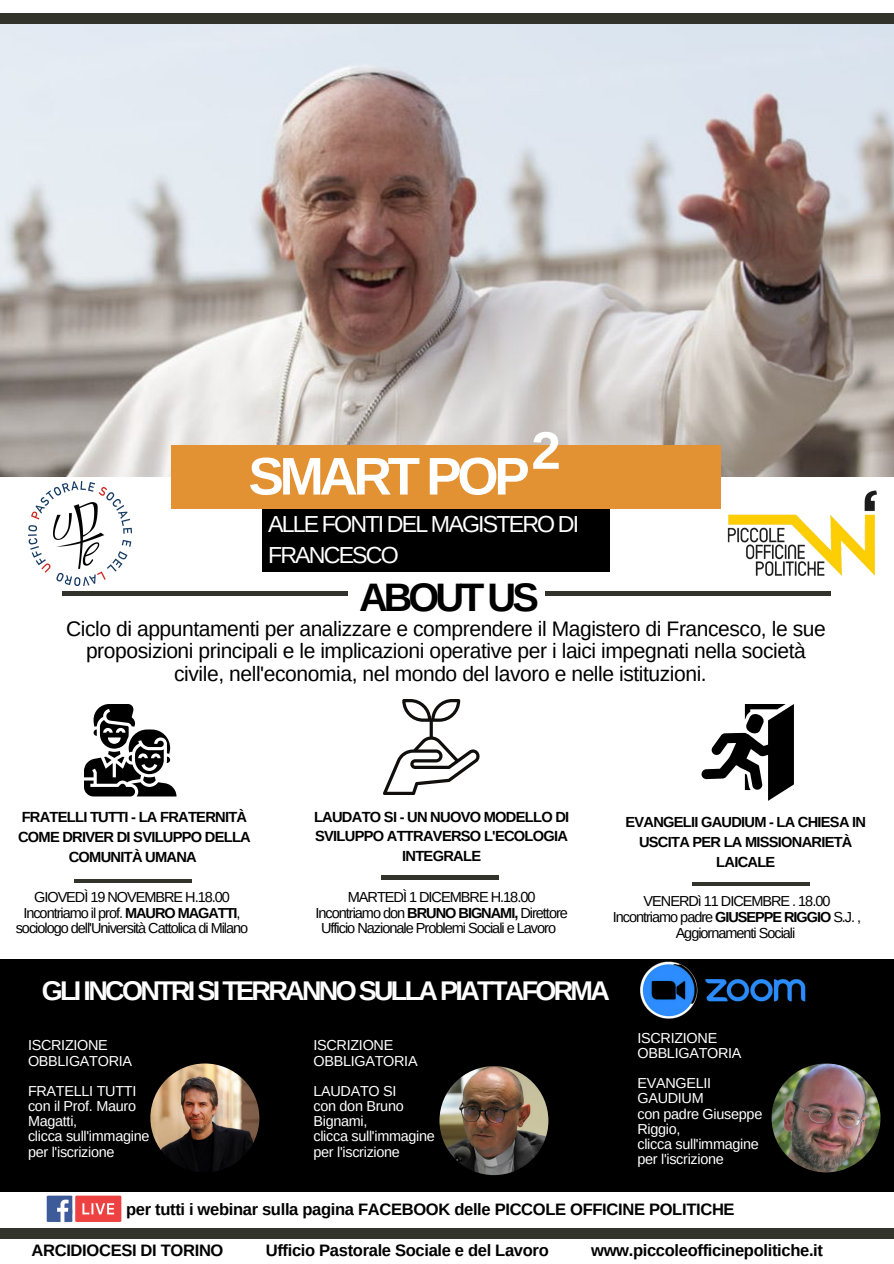
<style>
.page{position:relative;width:894px;height:1264px;background:#fff}
.page>*{position:absolute;margin:0;border:0;box-sizing:border-box;transform-origin:0 0}
.t1{font:700 52.95px "Arimo";letter-spacing:-.08em;color:#fff}
.t2{font:700 39.75px "Arimo";letter-spacing:-.1em;color:#000}
.t3{font:700 27px "Arimo";letter-spacing:-.1em;color:#fff}
.t4{font:23.25px/31.5px "Arimo";letter-spacing:-.08em;color:#fff}
.t5{font:21px/22.5px "Arimo";letter-spacing:-.02em;color:#000;text-align:center}
.t6{font:700 16.5px "Arimo";letter-spacing:-.02em;color:#000}
.t7{font:700 14.7px/20px "Arimo";letter-spacing:-.05em;color:#000;text-align:center}
.t8{font:14.55px/15.8px "Arimo";letter-spacing:-.07em;color:#000;text-align:center}
.t9{font:700 14.55px/19.8px "Arimo";letter-spacing:-.05em;color:#000;text-align:center}
.t10{font:14.4px/15.1px "Arimo";letter-spacing:-.02em;color:#fff}
.s1{font-weight:700}
</style>
<div class="page">
<img style="left:0;top:24px;width:893px;height:452px">
<div style="left:263px;top:501px;width:346px;height:70px;background:#000"></div>
<div style="left:171px;top:445px;width:550px;height:63px;background:#e39233"></div>
<div style="left:0;top:959px;width:893px;height:232px;background:#000"></div>
<hr style="left:62px;top:592px;width:285px;height:3px;background:#32332a">
<hr style="left:545px;top:592px;width:285px;height:3px;background:#32332a">
<div style="left:0;top:1228px;width:893px;height:10px;background:#32332a"></div>
<div style="left:0;top:14px;width:893px;height:10px;background:#32332a"></div>
<img style="left:640px;top:961px;width:166px;height:58px">
<img style="left:28px;top:481px;width:104px;height:104px">
<img style="left:713px;top:490px;width:164px;height:102px">
<hr style="left:74px;top:879px;width:117px;height:3px;background:#32332a">
<hr style="left:381px;top:875px;width:117px;height:4px;background:#32332a">
<hr style="left:692px;top:882px;width:117px;height:3px;background:#32332a">
<img style="left:150px;top:1063px;width:109px;height:109px;border-radius:50%">
<img style="left:439px;top:1066px;width:109px;height:109px;border-radius:50%">
<img style="left:771px;top:1063px;width:109px;height:109px;border-radius:50%">
<svg style="left:84px;top:704px;width:92px;height:92px"></svg>
<svg style="left:383px;top:699px;width:96px;height:95px"></svg>
<svg style="left:701px;top:704px;width:92px;height:96px"></svg>
<img style="left:42px;top:1191px;width:84px;height:31px">
<h1 class="t1" style="left:531px;top:421px;width:31px">2</h1>
<h1 class="t1" style="left:248px;top:446px;width:282px">SMART POP</h1>
<h3 class="t4" style="left:268px;top:508px;width:312px">ALLE FONTI DEL MAGISTERO DI<br>FRANCESCO</h3>
<h2 class="t2" style="left:359px;top:575px;width:181px">ABOUT US</h2>
<p class="t5" style="left:66px;top:617px;width:761px">Ciclo di appuntamenti per analizzare e comprendere il Magistero di Francesco, le sue proposizioni principali e le implicazioni operative per i laici impegnati nella società civile, nell'economia, nel mondo del lavoro e nelle istituzioni.</p>
<p class="t7" style="left:18px;top:807px;width:234px">FRATELLI TUTTI - LA FRATERNITÀ<br>COME DRIVER DI SVILUPPO DELLA<br>COMUNITÀ UMANA</p>
<p class="t9" style="left:625px;top:812px;width:242px">EVANGELII GAUDIUM - LA CHIESA IN<br>USCITA PER LA MISSIONARIETÀ<br>LAICALE</p>
<p class="t7" style="left:314px;top:806px;width:257px">LAUDATO SI - UN NUOVO MODELLO DI<br>SVILUPPO ATTRAVERSO L'ECOLOGIA<br>INTEGRALE</p>
<p class="t8" style="left:315px;top:888px;width:254px">MARTEDÌ 1 DICEMBRE H.18.00<br>Incontriamo don <span class="s1">BRUNO BIGNAMI,</span> Direttore<br>Ufficio Nazionale Problemi Sociali e Lavoro</p>
<p class="t8" style="left:612px;top:893px;width:250px">VENERDì 11 DICEMBRE . 18.00<br>Incontriamo padre <span class="s1">GIUSEPPE RIGGIO</span> S.J. ,<br>Aggiornamenti Sociali</p>
<p class="t8" style="left:16px;top:889px;width:234px">GIOVEDÌ 19 NOVEMBRE H.18.00<br>Incontriamo il prof. <span class="s1">MAURO MAGATTI</span>, sociologo dell'Università Cattolica di Milano</p>
<h3 class="t3" style="left:42px;top:975px;width:569px">GLI INCONTRI SI TERRANNO SULLA PIATTAFORMA</h3>
<p class="t10" style="left:28px;top:1037px;width:106px">ISCRIZIONE<br>OBBLIGATORIA</p>
<p class="t10" style="left:28px;top:1083px;width:123px">FRATELLI TUTTI con il Prof. Mauro<br>Magatti,<br>clicca sull'immagine per l'iscrizione</p>
<p class="t10" style="left:313px;top:1037px;width:106px">ISCRIZIONE<br>OBBLIGATORIA</p>
<p class="t10" style="left:313px;top:1083px;width:123px">LAUDATO SI<br>con don Bruno<br>Bignami,<br>clicca sull'immagine per l'iscrizione</p>
<p class="t10" style="left:637px;top:1030px;width:106px">ISCRIZIONE<br>OBBLIGATORIA</p>
<p class="t10" style="left:637px;top:1075px;width:126px">EVANGELII<br>GAUDIUM<br>con padre Giuseppe<br>Riggio,<br>clicca sull'immagine per l'iscrizione</p>
<p class="t6" style="left:126px;top:1200px;width:609px">per tutti i webinar sulla pagina FACEBOOK delle PICCOLE OFFICINE POLITICHE</p>
<p class="t6" style="left:31px;top:1241px;width:193px">ARCIDIOCESI DI TORINO</p>
<p class="t6" style="left:266px;top:1241px;width:284px">Ufficio Pastorale Sociale e del Lavoro</p>
<p class="t6" style="left:591px;top:1241px;width:233px">www.piccoleofficinepolitiche.it</p>
</div>
